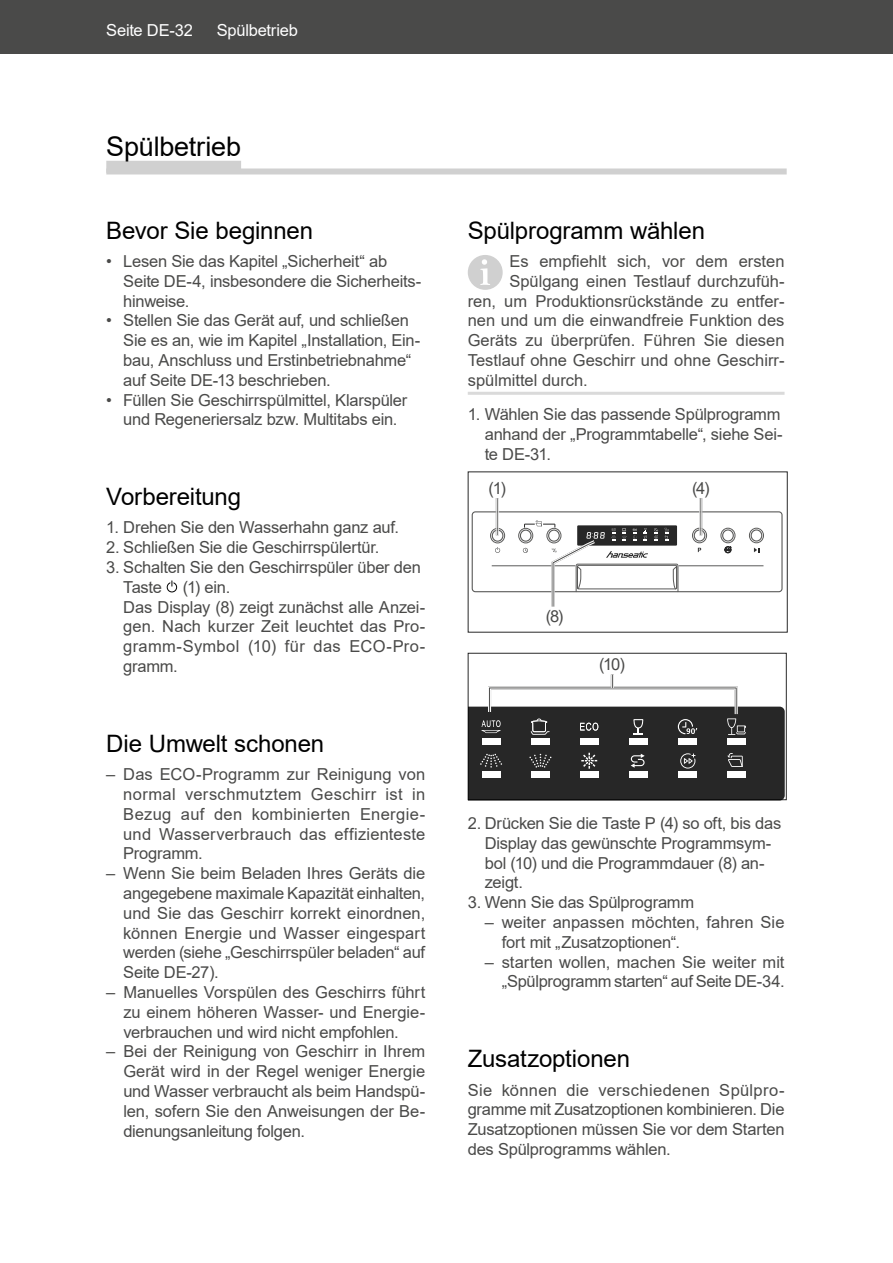
<style>
.page{position:relative;width:893px;height:1263px;background:#fff}
.page>*{position:absolute;margin:0;border:0;box-sizing:border-box;transform-origin:0 0}
.t1{font:27px "Arial";letter-spacing:-.005em;color:#000}
.t2{font:24px "Arial";letter-spacing:-.005em;color:#000}
.t3{font:16.5px/19.8px "Arial";letter-spacing:-.01em;color:#4a4a49}
.t4{font:16.5px "Arial";letter-spacing:-.015em;color:#fff}
</style>
<div class="page">
<div style="left:0;top:0;width:893px;height:54px;background:#4a4a49"></div>
<svg style="left:166px;top:580px;width:12px;height:13px"></svg>
<hr style="left:468px;top:392px;width:316px;height:3px;background:#dadada">
<div style="left:469px;top:256px;width:33px;height:33px;background:#d0d0d0;border-radius:50%"></div>
<div style="left:468px;top:255px;width:35px;height:35px;border:2px solid #d0d0d0;border-radius:50%"></div>
<svg style="left:480px;top:259px;width:10px;height:26px"></svg>
<svg style="left:754px;top:548px;width:6px;height:4px"></svg>
<div style="left:472px;top:511px;width:311px;height:81px;border:1px solid #3c3c3b;border-radius:3px"></div>
<div style="left:692px;top:528px;width:15px;height:15px;border:1px solid #3c3c3b;border-radius:50%"></div>
<svg style="left:694px;top:529px;width:11px;height:13px"></svg>
<div style="left:721px;top:528px;width:14px;height:15px;border:1px solid #3c3c3b;border-radius:50%"></div>
<div style="left:749px;top:528px;width:14px;height:15px;background:#9f9f9e;border-radius:50%"></div>
<div style="left:749px;top:528px;width:15px;height:15px;border:1px solid #3c3c3b;border-radius:50%"></div>
<svg style="left:751px;top:529px;width:11px;height:13px"></svg>
<div style="left:518px;top:528px;width:15px;height:15px;border:1px solid #3c3c3b;border-radius:50%"></div>
<div style="left:491px;top:528px;width:14px;height:15px;background:#b1b1b0;border-radius:50%"></div>
<div style="left:490px;top:528px;width:15px;height:15px;border:1px solid #3c3c3b;border-radius:50%"></div>
<svg style="left:492px;top:529px;width:11px;height:24px"></svg>
<svg style="left:722px;top:529px;width:12px;height:24px"></svg>
<hr style="left:679px;top:565px;width:84px;height:1px;background:#3c3c3b">
<hr style="left:492px;top:565px;width:83px;height:1px;background:#3c3c3b">
<hr style="left:496px;top:498px;width:3px;height:37px;background:#4a4a49">
<hr style="left:498px;top:498px;width:1px;height:37px;background:#fff">
<hr style="left:496px;top:498px;width:1px;height:37px;background:#fff">
<hr style="left:699px;top:498px;width:3px;height:37px;background:#4a4a49">
<hr style="left:701px;top:498px;width:1px;height:37px;background:#fff">
<hr style="left:699px;top:498px;width:1px;height:37px;background:#fff">
<svg style="left:520px;top:520px;width:158px;height:87px"></svg>
<svg style="left:468px;top:674px;width:319px;height:127px"></svg>
<div style="left:106px;top:161px;width:135px;height:12px;background:#d0d0d0"></div>
<div style="left:106px;top:168px;width:681px;height:6px;background:#d0d0d0"></div>
<p class="t4" style="left:106px;top:19px;width:88px">Seite DE-32</p>
<p class="t4" style="left:217px;top:19px;width:83px">Spülbetrieb</p>
<h1 class="t1" style="left:106px;top:128px;width:136px">Spülbetrieb</h1>
<h2 class="t2" style="left:106px;top:214px;width:208px">Bevor Sie beginnen</h2>
<p class="t3" style="left:123px;top:251px;width:300px;text-indent:-17px">• Lesen Sie das Kapitel „Sicherheit“ ab<br>Seite DE-4, insbesondere die Sicherheits&shy;hinweise.</p>
<p class="t3" style="left:123px;top:310px;width:298px;text-indent:-17px">• Stellen Sie das Gerät auf, und schließen Sie es an, wie im Kapitel „Installation, Ein&shy;bau, Anschluss und Erstinbetriebnahme“ auf Seite DE-13 beschrieben.</p>
<p class="t3" style="left:106px;top:390px;width:303px;text-align:center">• Füllen Sie Geschirrspülmittel, Klarspüler und Regeneriersalz bzw. Multitabs ein.</p>
<h2 class="t2" style="left:106px;top:480px;width:136px">Vorbereitung</h2>
<p class="t3" style="left:106px;top:518px;width:294px">1. Drehen Sie den Wasserhahn ganz auf.</p>
<p class="t3" style="left:106px;top:537px;width:274px">2. Schließen Sie die Geschirrspülertür.</p>
<p class="t3" style="left:123px;top:557px;width:299px;text-indent:-17px">3. Schalten Sie den Geschirrspüler über den<br>Taste</p>
<p class="t3" style="left:123px;top:577px;width:303px;text-indent:60px">(1) ein.<br>Das Display (8) zeigt zunächst alle Anzei&shy;gen. Nach kurzer Zeit leuchtet das Pro&shy;gramm-Symbol (10) für das ECO-Pro&shy;gramm.</p>
<h2 class="t2" style="left:106px;top:727px;width:219px">Die Umwelt schonen</h2>
<p class="t3" style="left:123px;top:764px;width:303px;text-align:justify;text-indent:-17px">– Das ECO-Programm zur Reinigung von normal verschmutztem Geschirr ist in Bezug auf den kombinierten Energie&shy;und Wasserverbrauch das effizienteste Programm.</p>
<p class="t3" style="left:123px;top:863px;width:303px;text-align:justify;text-indent:-17px">– Wenn Sie beim Beladen Ihres Geräts die angegebene maximale Kapazität einhalten, und Sie das Geschirr korrekt einordnen, können Energie und Wasser eingespart werden (siehe „Geschirrspüler beladen“ auf Seite DE-27).</p>
<p class="t3" style="left:123px;top:982px;width:303px;text-align:justify;text-indent:-17px">– Manuelles Vorspülen des Geschirrs führt zu einem höheren Wasser- und Energie&shy;verbrauchen und wird nicht empfohlen.</p>
<p class="t3" style="left:123px;top:1042px;width:303px;text-align:justify;text-indent:-17px">– Bei der Reinigung von Geschirr in Ihrem Gerät wird in der Regel weniger Energie und Wasser verbraucht als beim Handspü&shy;len, sofern Sie den Anweisungen der Be&shy;dienungsanleitung folgen.</p>
<h2 class="t2" style="left:468px;top:214px;width:239px">Spülprogramm wählen</h2>
<p class="t3" style="left:509px;top:251px;width:277px">Es empfiehlt sich, vor dem ersten</p>
<p class="t3" style="left:509px;top:271px;width:277px">Spülgang einen Testlauf durchzufüh-</p>
<p class="t3" style="left:468px;top:291px;width:318px">ren, um Produktionsrückstände zu entfer-</p>
<p class="t3" style="left:468px;top:310px;width:318px">nen und um die einwandfreie Funktion des</p>
<p class="t3" style="left:468px;top:330px;width:318px">Geräts zu überprüfen. Führen Sie diesen</p>
<p class="t3" style="left:468px;top:350px;width:318px">Testlauf ohne Geschirr und ohne Geschirr-</p>
<p class="t3" style="left:468px;top:370px;width:122px">spülmittel durch.</p>
<p class="t3" style="left:485px;top:404px;width:299px;text-indent:-17px">1. Wählen Sie das passende Spülprogramm anhand der „Programmtabelle“, siehe Sei&shy;te DE-31.</p>
<p class="t3" style="left:489px;top:478px;width:19px">(1)</p>
<p class="t3" style="left:692px;top:478px;width:19px">(4)</p>
<p class="t3" style="left:546px;top:607px;width:19px">(8)</p>
<p class="t3" style="left:599px;top:654px;width:27px">(10)</p>
<p class="t3" style="left:485px;top:813px;width:298px;text-indent:-17px">2. Drücken Sie die Taste P (4) so oft, bis das<br>Display das gewünschte Programmsym&shy;bol (10) und die Programmdauer (8) an&shy;zeigt.</p>
<p class="t3" style="left:468px;top:892px;width:228px">3. Wenn Sie das Spülprogramm</p>
<p class="t3" style="left:502px;top:912px;width:284px;text-indent:-17px">– weiter anpassen möchten, fahren Sie fort mit „Zusatzoptionen“.</p>
<p class="t3" style="left:485px;top:952px;width:301px;text-align:right">– starten wollen, machen Sie weiter mit „Spülprogramm starten“ auf Seite DE-34.</p>
<h2 class="t2" style="left:468px;top:1042px;width:164px">Zusatzoptionen</h2>
<p class="t3" style="left:468px;top:1080px;width:318px;text-align:justify">Sie können die verschiedenen Spülpro&shy;gramme mit Zusatzoptionen kombinieren. Die Zusatzoptionen müssen Sie vor dem Starten des Spülprogramms wählen.</p>
</div>
